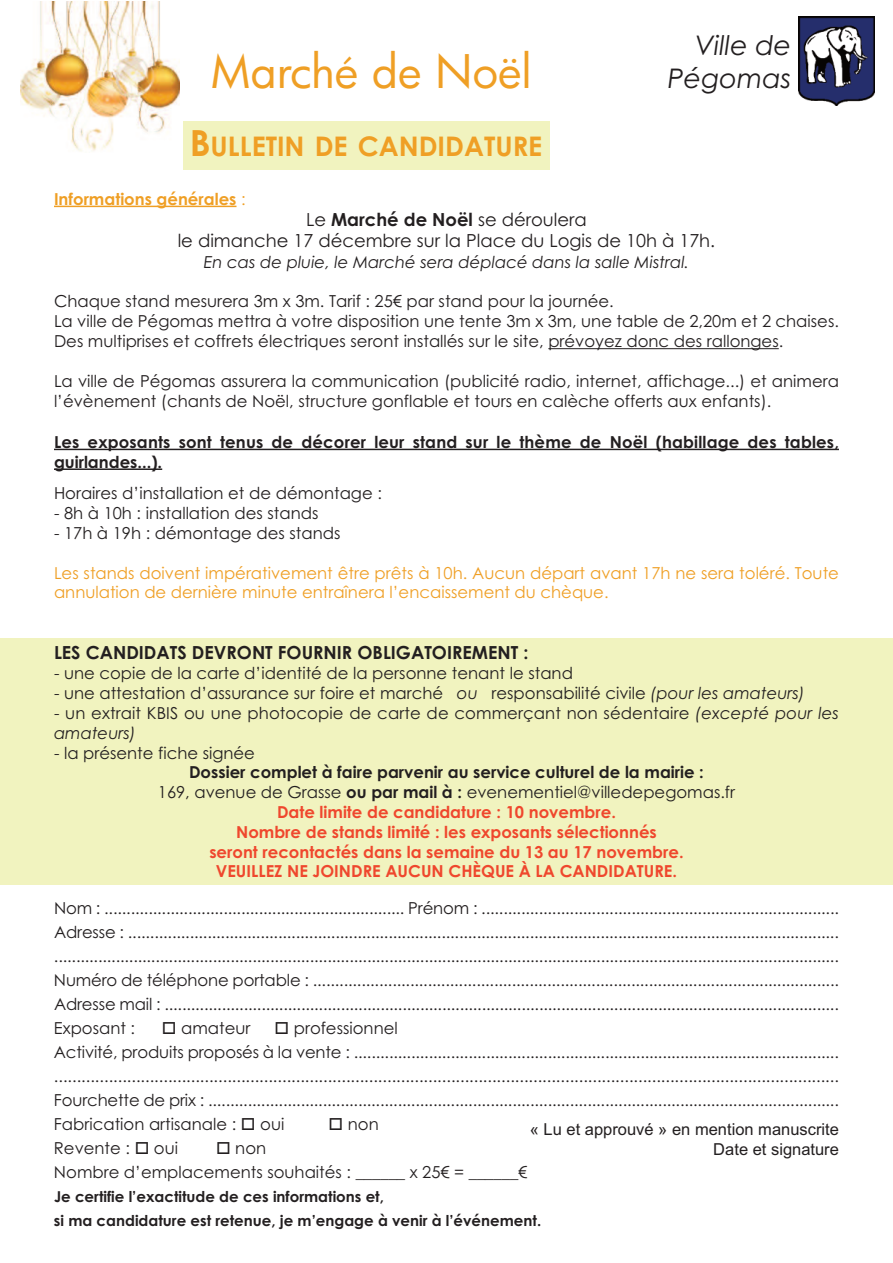
<style>
.page{position:relative;width:893px;height:1263px;background:#fff}
.page>*{position:absolute;margin:0;border:0;box-sizing:border-box;transform-origin:0 0}
.t1{font:45px "Futura";color:#ef9f25}
.t2{font:700 27px "Century Gothic";color:#ef9f25}
.t3{font:italic 27px/32.4px "Century Gothic";color:#231f20;text-align:right}
.t4{font:18px/21.6px "Century Gothic";color:#231f20;text-align:center}
.t5{font:700 18px "Century Gothic";color:#231f20}
.t6{font:16.5px/24px "Century Gothic";color:#231f20}
.t7{font:700 16.5px/19.8px "Century Gothic";color:#ef472d;text-align:center}
.t8{font:16.5px/19.8px "Century Gothic";color:#ef9f25}
.t9{font:700 16.5px/19.8px "Century Gothic";letter-spacing:.01em;color:#231f20}
.t10{font:italic 16.5px "Century Gothic";color:#231f20}
.t11{font:16.5px/19.8px "Arial";color:#231f20;text-align:right}
.t12{font:700 16.5px "Century Gothic";color:#ef9f25}
.t13{font:700 15px/24px "Century Gothic";color:#231f20}
.s1{font-size:36px}
.s2{font-weight:400}
.s3{font-weight:700}
.s4{font-style:italic}
.s5{color:#231f20}
.s6{font-weight:400;color:#231f20}
</style>
<div class="page">
<div style="left:0;top:638px;width:893px;height:247px;background:#f1f3bf"></div>
<div style="left:183px;top:121px;width:367px;height:48px;background:#f1f3bf"></div>
<hr style="left:54px;top:206px;width:182px;height:1px;background:#ef9f25">
<hr style="left:548px;top:348px;width:231px;height:1px;background:#231f20">
<hr style="left:54px;top:449px;width:785px;height:1px;background:#231f20">
<hr style="left:54px;top:468px;width:108px;height:2px;background:#231f20">
<div style="left:798px;top:15px;width:77px;height:94px;background:linear-gradient(to right,#fff,#fff)"></div>
<img style="left:798px;top:17px;width:76px;height:89px">
<img style="left:21px;top:2px;width:159px;height:150px">
<h1 class="t1" style="left:210px;top:46px;width:323px">Marché de Noël</h1>
<h2 class="t3" style="left:668px;top:30px;width:125px">Ville de<br>Pégomas</h2>
<h2 class="t2" style="left:190px;top:131px;width:354px"><span class="s1">B</span>ULLETIN DE CANDIDATURE</h2>
<p class="t12" style="left:54px;top:189px;width:193px">Informations générales <span class="s2">:</span></p>
<p class="t4" style="left:178px;top:209px;width:539px">Le <span class="s3">Marché de Noël</span> se déroulera<br>le dimanche 17 décembre sur la Place du Logis de 10h à 17h.</p>
<p class="t10" style="left:204px;top:252px;width:487px">En cas de pluie, le Marché sera déplacé dans la salle Mistral.</p>
<p class="t6" style="left:54px;top:292px;width:786px;line-height:19.8px">Chaque stand mesurera 3m x 3m. Tarif : 25€ par stand pour la journée.<br>La ville de Pégomas mettra à votre disposition une tente 3m x 3m, une table de 2,20m et 2 chaises.<br>Des multiprises et coffrets électriques seront installés sur le site, prévoyez donc des rallonges.</p>
<p class="t6" style="left:54px;top:370px;width:786px;line-height:20.9px">La ville de Pégomas assurera la communication (publicité radio, internet, affichage...) et animera l’évènement (chants de Noël, structure gonflable et tours en calèche offerts aux enfants).</p>
<p class="t9" style="left:54px;top:432px;width:786px">Les exposants sont tenus de décorer leur stand sur le thème de Noël (habillage des tables, guirlandes...).</p>
<p class="t6" style="left:54px;top:482px;width:329px">Horaires d’installation et de démontage :</p>
<p class="t6" style="left:54px;top:501px;width:266px">- 8h à 10h : installation des stands</p>
<p class="t6" style="left:54px;top:521px;width:288px">- 17h à 19h : démontage des stands</p>
<p class="t8" style="left:54px;top:563px;width:786px">Les stands doivent impérativement être prêts à 10h. Aucun départ avant 17h ne sera toléré. Toute annulation de dernière minute entraînera l’encaissement du chèque.</p>
<p class="t5" style="left:54px;top:642px;width:476px">LES CANDIDATS DEVRONT FOURNIR OBLIGATOIREMENT :</p>
<p class="t6" style="left:54px;top:662px;width:520px">- une copie de la carte d’identité de la personne tenant le stand</p>
<p class="t6" style="left:54px;top:681px;width:752px">- une attestation d’assurance sur foire et marché <span class="s4">ou</span> responsabilité civile <span class="s4">(pour les amateurs)</span></p>
<p class="t6" style="left:54px;top:703px;width:786px;line-height:19.8px">- un extrait KBIS ou une photocopie de carte de commerçant non sédentaire <span class="s4">(excepté pour les amateurs)</span></p>
<p class="t6" style="left:54px;top:741px;width:203px">- la présente fiche signée</p>
<p class="t7" style="left:158px;top:763px;width:579px"><span class="s5">Dossier complet à faire parvenir au service culturel de la mairie :<br></span><span class="s6">169, avenue de Grasse</span> <span class="s5">ou par mail à :</span> <span class="s6">evenementiel@villedepegomas.fr </span>Date limite de candidature : 10 novembre.<br>Nombre de stands limité : les exposants sélectionnés<br>seront recontactés dans la semaine du 13 au 17 novembre.<br>VEUILLEZ NE JOINDRE AUCUN CHÈQUE À LA CANDIDATURE.</p>
<p class="t6" style="left:54px;top:896px;width:787px;text-align:justify">Nom : .................................................................... Prénom : .................................................................................<br>Adresse : ................................................................................................................................................................. ..................................................................................................................................................................................<br>Numéro de téléphone portable : .......................................................................................................................<br>Adresse mail : .........................................................................................................................................................<br>Exposant :</p>
<p class="t6" style="left:54px;top:1016px;width:786px;text-indent:221px">□ professionnel<br>Activité, produits proposés à la vente : .............................................................................................................. ............................................................................................................................................................................<br>Fourchette de prix : ...............................................................................................................................................<br>Fabrication artisanale : □ oui</p>
<p class="t6" style="left:162px;top:1016px;width:90px">□ amateur</p>
<p class="t6" style="left:329px;top:1112px;width:52px">□ non</p>
<p class="t11" style="left:530px;top:1119px;width:311px">« Lu et approuvé » en mention manuscrite<br>Date et signature</p>
<p class="t6" style="left:54px;top:1136px;width:126px">Revente : □ oui</p>
<p class="t6" style="left:54px;top:1136px;width:475px;text-indent:162px">□ non<br>Nombre d’emplacements souhaités : ______ x 25€ = ______€</p>
<p class="t13" style="left:54px;top:1184px;width:489px">Je certifie l’exactitude de ces informations et,<br>si ma candidature est retenue, je m’engage à venir à l’événement.</p>
</div>
